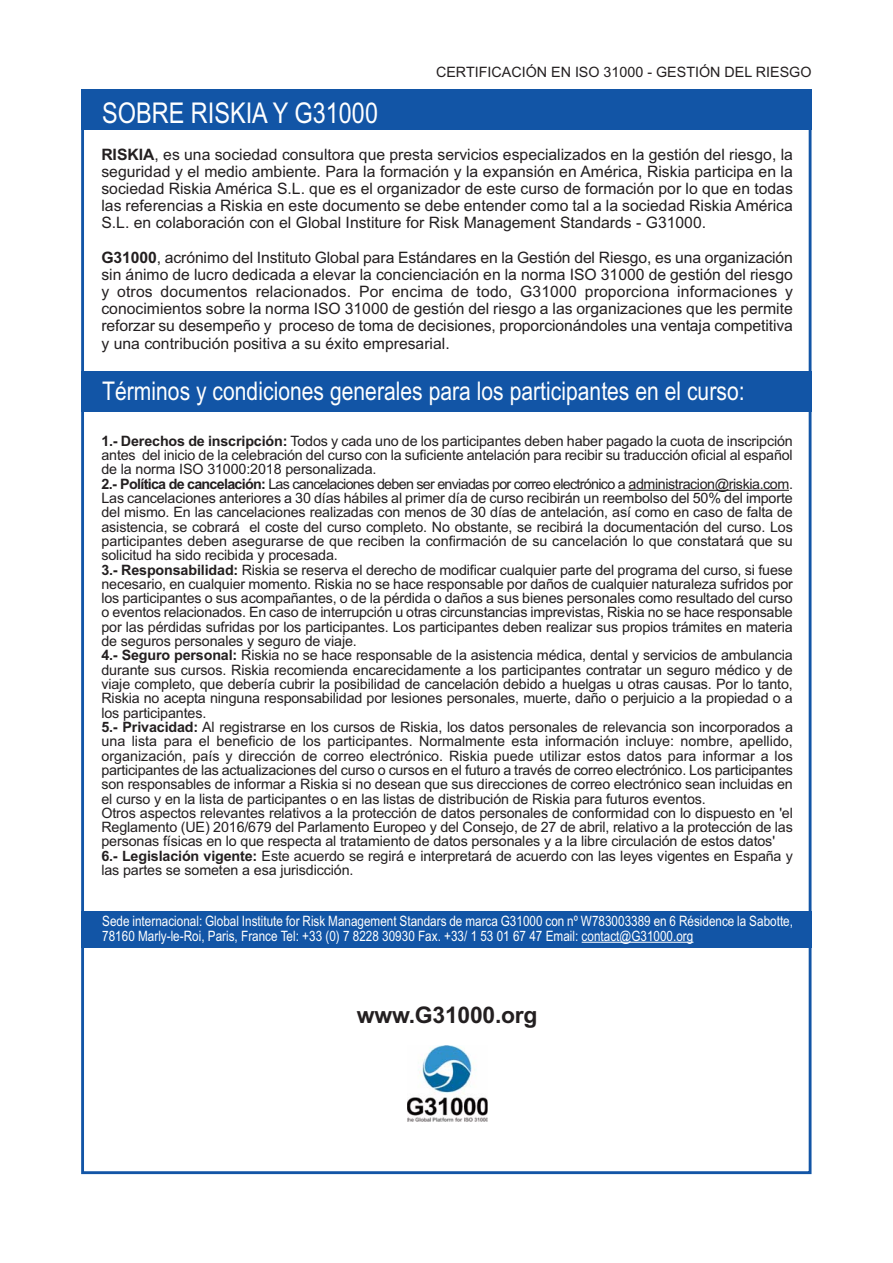
<style>
.page{position:relative;width:893px;height:1263px;background:#fff}
.page>*{position:absolute;margin:0;border:0;box-sizing:border-box;transform-origin:0 0}
.t1{font:28.65px "Arial Narrow";color:#fff}
.t2{font:25.8px "Arial Narrow";color:#fff}
.t3{font:700 22.95px "Arial";letter-spacing:-.01em;color:#231f20}
.t4{font:15.75px/17.1px "Arial";color:#231f20;text-align:justify}
.t5{font:14.25px/14.2px "Arial";letter-spacing:-.01em;color:#231f20}
.t6{font:14.25px/14.2px "Arial Narrow";color:#fff}
.s1{font-weight:700}
</style>
<div class="page">
<div style="left:81px;top:90px;width:730px;height:40px;background:#1255a6"></div>
<div style="left:81px;top:371px;width:730px;height:41px;background:#1255a6"></div>
<hr style="left:628px;top:490px;width:161px;height:1px;background:#231f20">
<div style="left:81px;top:911px;width:730px;height:36px;background:#1255a6"></div>
<hr style="left:582px;top:942px;width:111px;height:1px;background:#fff">
<img style="left:407px;top:1045px;width:81px;height:77px">
<p class="t5" style="left:436px;top:66px;width:377px">CERTIFICACIÓN EN ISO 31000 - GESTIÓN DEL RIESGO</p>
<h1 class="t1" style="left:102px;top:103px;width:277px">SOBRE RISKIA Y G31000</h1>
<p class="t4" style="left:101px;top:147px;width:693px"><span class="s1">RISKIA</span>, es una sociedad consultora que presta servicios especializados en la gestión del riesgo, la seguridad y el medio ambiente. Para la formación y la expansión en América, Riskia participa en la sociedad Riskia América S.L. que es el organizador de este curso de formación por lo que en todas las referencias a Riskia en este documento se debe entender como tal a la sociedad Riskia América S.L. en colaboración con el Global Institure for Risk Management Standards - G31000.</p>
<p class="t4" style="left:101px;top:250px;width:693px"><span class="s1">G31000</span>, acrónimo del Instituto Global para Estándares en la Gestión del Riesgo, es una organización sin ánimo de lucro dedicada a elevar la concienciación en la norma ISO 31000 de gestión del riesgo y otros documentos relacionados. Por encima de todo, G31000 proporciona informaciones y conocimientos sobre la norma ISO 31000 de gestión del riesgo a las organizaciones que les permite reforzar su desempeño y proceso de toma de decisiones, proporcionándoles una ventaja competitiva y una contribución positiva a su éxito empresarial.</p>
<h2 class="t2" style="left:102px;top:381px;width:644px">Términos y condiciones generales para los participantes en el curso:</h2>
<p class="t5" style="left:101px;top:435px;width:693px"><span class="s1">1.- Derechos de inscripción:</span> Todos y cada uno de los participantes deben haber pagado la cuota de inscripción antes del inicio de la celebración del curso con la suficiente antelación para recibir su traducción oficial al español de la norma ISO 31000:2018 personalizada.<br><span class="s1">2.- Política de cancelación:</span> Las cancelaciones deben ser enviadas por correo electrónico a administracion@riskia.com.<br>Las cancelaciones anteriores a 30 días hábiles al primer día de curso recibirán un reembolso del 50% del importe del mismo. En las cancelaciones realizadas con menos de 30 días de antelación, así como en caso de falta de asistencia, se cobrará el coste del curso completo. No obstante, se recibirá la documentación del curso. Los participantes deben asegurarse de que reciben la confirmación de su cancelación lo que constatará que su solicitud ha sido recibida y procesada.<br><span class="s1">3.- Responsabilidad:</span> Riskia se reserva el derecho de modificar cualquier parte del programa del curso, si fuese necesario, en cualquier momento. Riskia no se hace responsable por daños de cualquier naturaleza sufridos por los participantes o sus acompañantes, o de la pérdida o daños a sus bienes personales como resultado del curso o eventos relacionados. En caso de interrupción u otras circunstancias imprevistas, Riskia no se hace responsable por las pérdidas sufridas por los participantes. Los participantes deben realizar sus propios trámites en materia de seguros personales y seguro de viaje.<br><span class="s1">4.- Seguro personal:</span> Riskia no se hace responsable de la asistencia médica, dental y servicios de ambulancia durante sus cursos. Riskia recomienda encarecidamente a los participantes contratar un seguro médico y de viaje completo, que debería cubrir la posibilidad de cancelación debido a huelgas u otras causas. Por lo tanto, Riskia no acepta ninguna responsabilidad por lesiones personales, muerte, daño o perjuicio a la propiedad o a los participantes.<br><span class="s1">5.- Privacidad:</span> Al registrarse en los cursos de Riskia, los datos personales de relevancia son incorporados a una lista para el beneficio de los participantes. Normalmente esta información incluye: nombre, apellido, organización, país y dirección de correo electrónico. Riskia puede utilizar estos datos para informar a los participantes de las actualizaciones del curso o cursos en el futuro a través de correo electrónico. Los participantes son responsables de informar a Riskia si no desean que sus direcciones de correo electrónico sean incluidas en el curso y en la lista de participantes o en las listas de distribución de Riskia para futuros eventos.<br>Otros aspectos relevantes relativos a la protección de datos personales de conformidad con lo dispuesto en 'el Reglamento (UE) 2016/679 del Parlamento Europeo y del Consejo, de 27 de abril, relativo a la protección de las personas físicas en lo que respecta al tratamiento de datos personales y a la libre circulación de estos datos' <span class="s1">6.- Legislación vigente:</span> Este acuerdo se regirá e interpretará de acuerdo con las leyes vigentes en España y las partes se someten a esa jurisdicción.</p>
<p class="t6" style="left:102px;top:916px;width:692px">Sede internacional: Global Institute for Risk Management Standars de marca G31000 con nº W783003389 en 6 Résidence la Sabotte,<br>78160 Marly-le-Roi, Paris, France Tel: +33 (0) 7 8228 30930 Fax. +33/ 1 53 01 67 47 Email: contact@G31000.org</p>
<h3 class="t3" style="left:357px;top:1006px;width:182px">www.G31000.org</h3>
</div>
